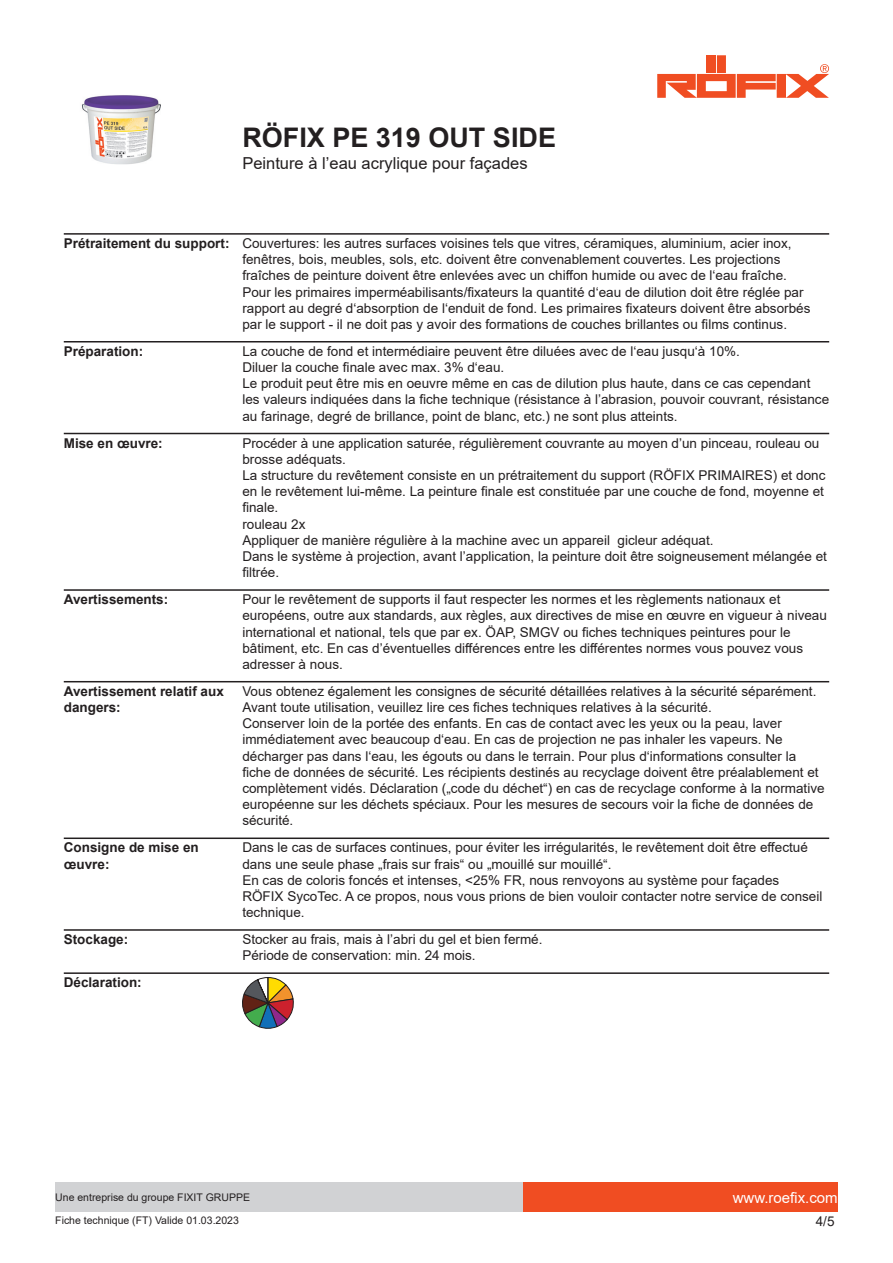
<style>
.page{position:relative;width:893px;height:1263px;background:#fff}
.page>*{position:absolute;margin:0;border:0;box-sizing:border-box;transform-origin:0 0}
.t1{font:700 27px "Arial";color:#231f20}
.t2{font:16.5px "Arial";color:#231f20}
.t3{font:15px "Arial";color:#fff}
.t4{font:13.5px/16.2px "Arial";color:#231f20}
.t5{font:700 13.5px/16.2px "Arial";color:#231f20}
.t6{font:10.5px "Arial";color:#231f20}
.s1{font-weight:700}
</style>
<div class="page">
<img style="left:82px;top:95px;width:79px;height:70px">
<div style="left:717px;top:55px;width:9px;height:18px;background:#f04d22"></div>
<div style="left:707px;top:55px;width:9px;height:18px;background:#f04d22"></div>
<svg style="left:657px;top:64px;width:172px;height:34px"></svg>
<div style="left:523px;top:1182px;width:315px;height:30px;background:#f04d22"></div>
<div style="left:55px;top:1182px;width:468px;height:30px;background:#d1d2d4"></div>
<hr style="left:64px;top:233px;width:765px;height:2px;background:#231f20">
<hr style="left:64px;top:341px;width:765px;height:1px;background:#231f20">
<hr style="left:64px;top:433px;width:765px;height:1px;background:#231f20">
<hr style="left:64px;top:589px;width:765px;height:2px;background:#231f20">
<hr style="left:64px;top:681px;width:765px;height:1px;background:#231f20">
<hr style="left:64px;top:837px;width:765px;height:2px;background:#231f20">
<hr style="left:64px;top:929px;width:765px;height:2px;background:#231f20">
<hr style="left:64px;top:972px;width:765px;height:2px;background:#231f20">
<svg style="left:242px;top:977px;width:51px;height:51px"></svg>
<h1 class="t1" style="left:242px;top:119px;width:315px">RÖFIX PE 319 OUT SIDE</h1>
<p class="t2" style="left:242px;top:152px;width:287px">Peinture à l’eau acrylique pour façades</p>
<p class="t4" style="left:242px;top:235px;width:570px;text-indent:-179px"><span class="s1">Prétraitement du support:</span> Couvertures: les autres surfaces voisines tels que vitres, céramiques, aluminium, acier inox, fenêtres, bois, meubles, sols, etc. doivent être convenablement couvertes. Les projections fraîches de peinture doivent être enlevées avec un chiffon humide ou avec de l‘eau fraîche.<br>Pour les primaires imperméabilisants/fixateurs la quantité d‘eau de dilution doit être réglée par rapport au degré d‘absorption de l‘enduit de fond. Les primaires fixateurs doivent être absorbés par le support - il ne doit pas y avoir des formations de couches brillantes ou films continus.</p>
<p class="t5" style="left:64px;top:343px;width:81px">Préparation:</p>
<p class="t4" style="left:242px;top:343px;width:588px">La couche de fond et intermédiaire peuvent être diluées avec de l‘eau jusqu‘à 10%.<br>Diluer la couche finale avec max. 3% d‘eau.<br>Le produit peut être mis en oeuvre même en cas de dilution plus haute, dans ce cas cependant les valeurs indiquées dans la fiche technique (résistance à l’abrasion, pouvoir couvrant, résistance au farinage, degré de brillance, point de blanc, etc.) ne sont plus atteints.</p>
<p class="t5" style="left:64px;top:435px;width:101px">Mise en œuvre:</p>
<p class="t4" style="left:242px;top:435px;width:586px">Procéder à une application saturée, régulièrement couvrante au moyen d’un pinceau, rouleau ou brosse adéquats.<br>La structure du revêtement consiste en un prétraitement du support (RÖFIX PRIMAIRES) et donc en le revêtement lui-même. La peinture finale est constituée par une couche de fond, moyenne et finale.<br>rouleau 2x<br>Appliquer de manière régulière à la machine avec un appareil gicleur adéquat.<br>Dans le système à projection, avant l’application, la peinture doit être soigneusement mélangée et filtrée.</p>
<p class="t5" style="left:64px;top:591px;width:106px">Avertissements:</p>
<p class="t4" style="left:242px;top:591px;width:586px">Pour le revêtement de supports il faut respecter les normes et les règlements nationaux et européens, outre aux standards, aux règles, aux directives de mise en œuvre en vigueur à niveau international et national, tels que par ex. ÖAP, SMGV ou fiches techniques peintures pour le bâtiment, etc. En cas d’éventuelles différences entre les différentes normes vous pouvez vous adresser à nous.</p>
<p class="t5" style="left:64px;top:683px;width:162px">Avertissement relatif aux dangers:</p>
<p class="t4" style="left:242px;top:683px;width:584px">Vous obtenez également les consignes de sécurité détaillées relatives à la sécurité séparément.<br>Avant toute utilisation, veuillez lire ces fiches techniques relatives à la sécurité.<br>Conserver loin de la portée des enfants. En cas de contact avec les yeux ou la peau, laver immédiatement avec beaucoup d‘eau. En cas de projection ne pas inhaler les vapeurs. Ne décharger pas dans l‘eau, les égouts ou dans le terrain. Pour plus d‘informations consulter la fiche de données de sécurité. Les récipients destinés au recyclage doivent être préalablement et complètement vidés. Déclaration („code du déchet“) en cas de recyclage conforme à la normative européenne sur les déchets spéciaux. Pour les mesures de secours voir la fiche de données de sécurité.</p>
<p class="t5" style="left:64px;top:840px;width:137px">Consigne de mise en œuvre:</p>
<p class="t4" style="left:242px;top:839px;width:582px">Dans le cas de surfaces continues, pour éviter les irrégularités, le revêtement doit être effectué dans une seule phase „frais sur frais“ ou „mouillé sur mouillé“.<br>En cas de coloris foncés et intenses, &lt;25% FR, nous renvoyons au système pour façades RÖFIX SycoTec. A ce propos, nous vous prions de bien vouloir contacter notre service de conseil technique.</p>
<p class="t5" style="left:64px;top:931px;width:66px">Stockage:</p>
<p class="t4" style="left:242px;top:931px;width:302px">Stocker au frais, mais à l’abri du gel et bien fermé.<br>Période de conservation: min. 24 mois.</p>
<p class="t5" style="left:64px;top:974px;width:80px">Déclaration:</p>
<p class="t6" style="left:55px;top:1190px;width:196px">Une entreprise du groupe FIXIT GRUPPE</p>
<p class="t3" style="left:733px;top:1187px;width:107px">www.roefix.com</p>
<p class="t6" style="left:55px;top:1213px;width:185px">Fiche technique (FT) Valide 01.03.2023</p>
<p class="t4" style="left:816px;top:1213px;width:20px">4/5</p>
</div>
